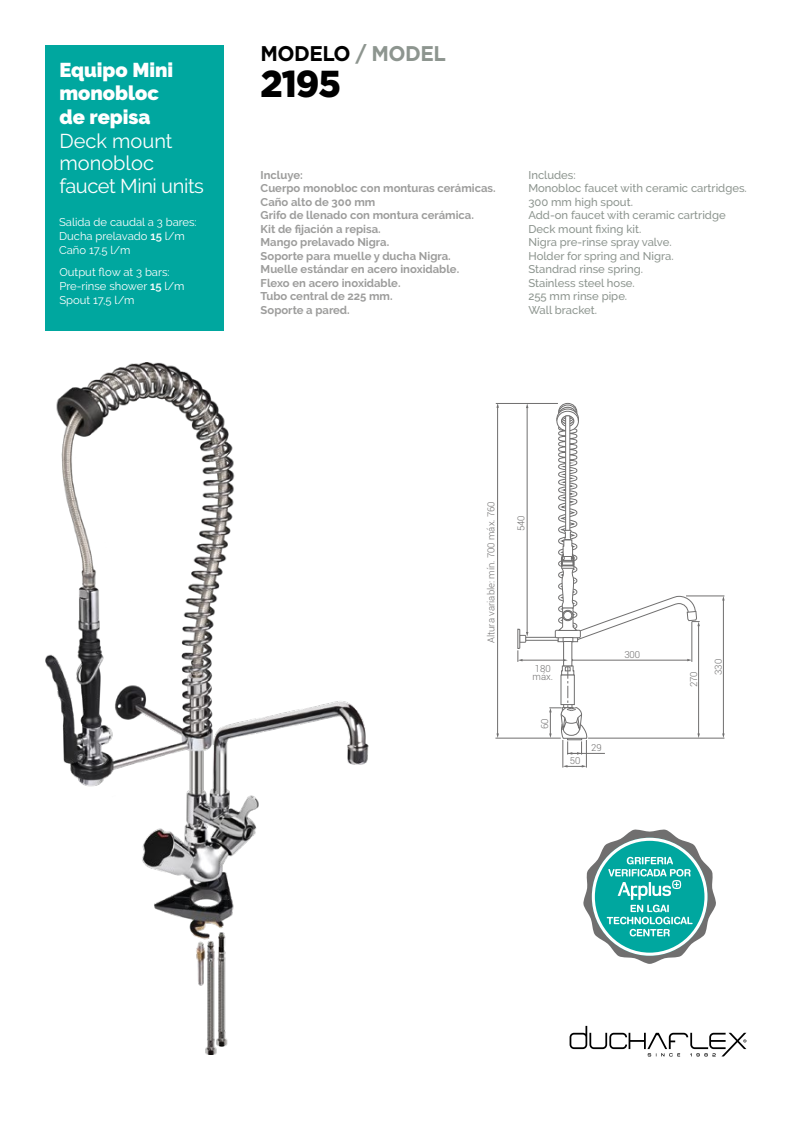
<style>
.page{position:relative;width:798px;height:1134px;background:#fff}
.page>*{position:absolute;margin:0;border:0;box-sizing:border-box;transform-origin:0 0}
.t1{font:900 37.5px "Gotham";color:#000;scale:.95 1}
.t2{font:700 21.25px "Gotham";letter-spacing:-.025em;color:#000;scale:.95 1}
.t3{font:20px/22.5px "Raleway";letter-spacing:-.005em;color:#fff}
.t4{font:900 20px/23.2px "Raleway";color:#fff}
.t5{font:700 11.25px/13.5px "Raleway";color:#9d9d9c}
.t6{font:500 11.25px/13.5px "Raleway";color:#8d958f}
.t7{font:11.25px/13.8px "Raleway";color:#fff}
.t8{font:300 9.5px/8.2px "Roboto";color:#706f6f}
.s1{font-weight:600}
.s2{color:#8d958f}
</style>
<div class="page">
<svg style="left:569px;top:1026px;width:177px;height:30px"></svg>
<div style="left:45px;top:45px;width:178px;height:286px;background:#00a79f"></div>
<svg style="left:583px;top:829px;width:133px;height:135px"></svg>
<img style="left:45px;top:363px;width:324px;height:692px">
<hr style="left:497px;top:407px;width:1px;height:327px;background:#706f6f">
<hr style="left:588px;top:738px;width:136px;height:1px;background:#706f6f">
<hr style="left:723px;top:600px;width:1px;height:134px;background:#706f6f">
<hr style="left:685px;top:596px;width:39px;height:1px;background:#706f6f">
<hr style="left:495px;top:738px;width:65px;height:1px;background:#706f6f">
<div style="left:525px;top:637px;width:33px;height:3px;background:#fff;border:1px solid #706f6f"></div>
<hr style="left:495px;top:403px;width:62px;height:1px;background:#706f6f">
<hr style="left:526px;top:407px;width:1px;height:226px;background:#706f6f">
<hr style="left:521px;top:660px;width:42px;height:1px;background:#706f6f">
<svg style="left:517px;top:629px;width:11px;height:33px"></svg>
<svg style="left:549px;top:403px;width:150px;height:364px"></svg>
<h3 class="t4" style="left:59px;top:59px;width:115px">Equipo Mini monobloc de repisa</h3>
<h3 class="t3" style="left:59px;top:129px;width:146px">Deck mount monobloc faucet Mini units</h3>
<p class="t7" style="left:59px;top:215px;width:139px">Salida de caudal a 3 bares:<br>Ducha prelavado <span class="s1">15</span> l/m<br>Caño 17,5 l/m</p>
<p class="t7" style="left:59px;top:265px;width:126px">Output flow at 3 bars:<br>Pre-rinse shower <span class="s1">15</span> l/m<br>Spout 17,5 l/m</p>
<h2 class="t2" style="left:260px;top:40px;width:197px">MODELO <span class="s2">/ MODEL</span></h2>
<h1 class="t1" style="left:260px;top:58px;width:86px">2195</h1>
<p class="t5" style="left:260px;top:168px;width:236px">Incluye:<br>Cuerpo monobloc con monturas cerámicas.<br>Caño alto de 300 mm<br>Grifo de llenado con montura cerámica.<br>Kit de fijación a repisa.<br>Mango prelavado Nigra.<br>Soporte para muelle y ducha Nigra.<br>Muelle estándar en acero inoxidable.<br>Flexo en acero inoxidable.<br>Tubo central de 225 mm.<br>Soporte a pared.</p>
<p class="t6" style="left:528px;top:168px;width:220px">Includes:<br>Monobloc faucet with ceramic cartridges.<br>300 mm high spout.<br>Add-on faucet with ceramic cartridge<br>Deck mount fixing kit.<br>Nigra pre-rinse spray valve.<br>Holder for spring and Nigra.<br>Standrad rinse spring.<br>Stainless steel hose.<br>255 mm rinse pipe.<br>Wall bracket.</p>
<p class="t8" style="left:486px;top:643px;width:143px;rotate:-90deg">Altura variable: mín. 700 máx. 760</p>
<p class="t8" style="left:516px;top:531px;width:17px;rotate:-90deg">540</p>
<p class="t8" style="left:532px;top:664px;width:22px">180 máx.</p>
<p class="t8" style="left:540px;top:729px;width:12px;rotate:-90deg">60</p>
<p class="t8" style="left:569px;top:756px;width:12px">50</p>
<p class="t8" style="left:591px;top:743px;width:12px">29</p>
<p class="t8" style="left:624px;top:650px;width:17px">300</p>
<p class="t8" style="left:689px;top:687px;width:17px;rotate:-90deg">270</p>
<p class="t8" style="left:713px;top:675px;width:17px;rotate:-90deg">330</p>
</div>
